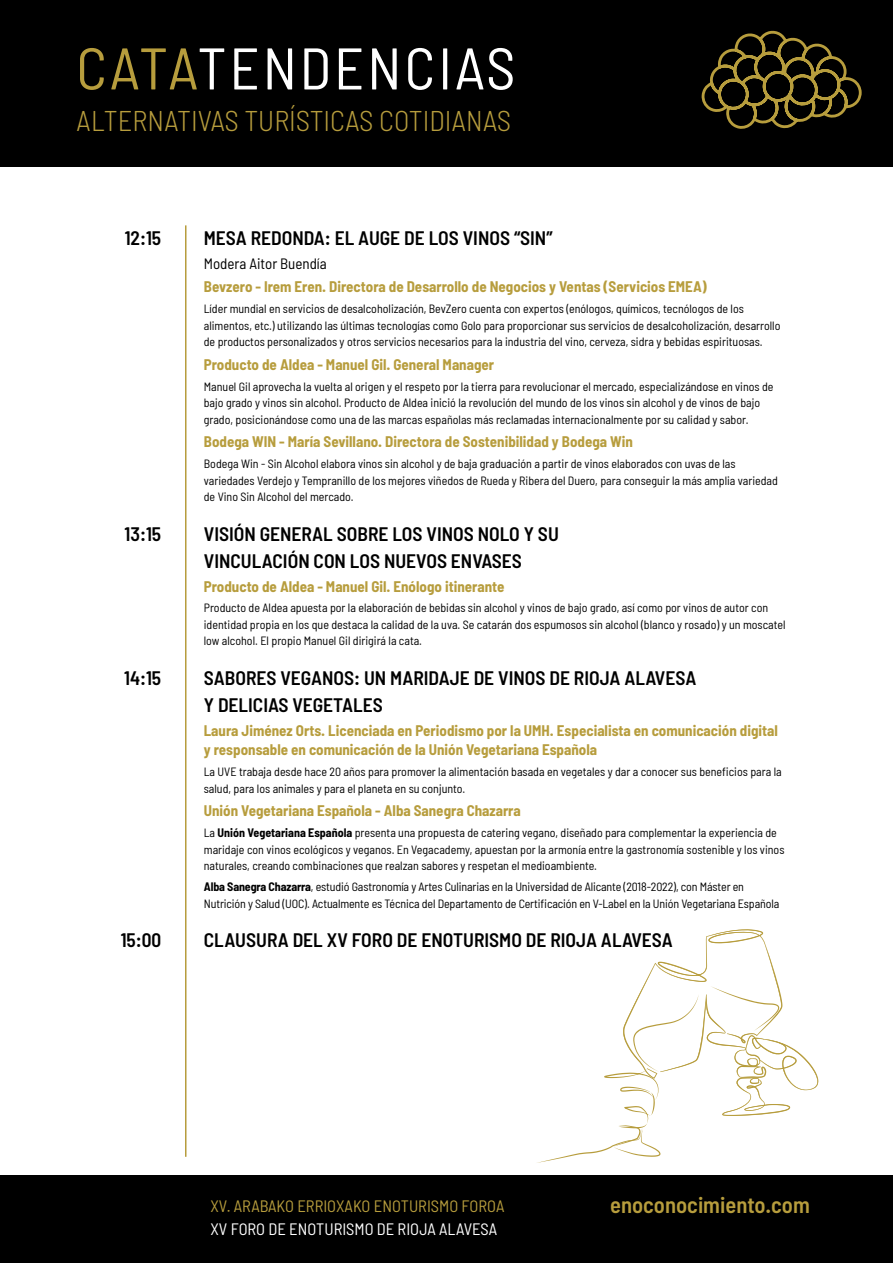
<style>
.page{position:relative;width:893px;height:1263px;background:#fff}
.page>*{position:absolute;margin:0;border:0;box-sizing:border-box;transform-origin:0 0}
.t1{font:semi-condensed 58.65px "Barlow";letter-spacing:.05em;color:#fff}
.t2{font:300 semi-condensed 28.5px "Barlow";color:#b79d3d}
.t3{font:600 semi-condensed 22.5px "Barlow";color:#b79d3d}
.t4{font:600 semi-condensed 19.5px/27px "Barlow";color:#000}
.t5{font:semi-condensed 16.5px "Barlow";color:#b79d3d}
.t6{font:semi-condensed 16.5px "Barlow";color:#fff}
.t7{font:700 semi-condensed 15px/19.5px "Barlow";color:#b79d3d}
.t8{font:semi-condensed 15px "Barlow";color:#000}
.t9{font:semi-condensed 12px/16.5px "Barlow";color:#000}
.s1{color:#b79d3d}
.s2{font-weight:700}
</style>
<div class="page">
<div style="left:0;top:0;width:893px;height:167px;background:#000"></div>
<hr style="left:185px;top:225px;width:1px;height:932px;background:#b79d3d">
<svg style="left:701px;top:30px;width:161px;height:99px"></svg>
<div style="left:0;top:1175px;width:893px;height:88px;background:#000"></div>
<svg style="left:537px;top:929px;width:282px;height:234px"></svg>
<h1 class="t1" style="left:76px;top:26px;width:441px"><span class="s1">CATA</span>TENDENCIAS</h1>
<h2 class="t2" style="left:76px;top:103px;width:436px">ALTERNATIVAS TURÍSTICAS COTIDIANAS</h2>
<h3 class="t4" style="left:125px;top:224px;width:38px">12:15</h3>
<h3 class="t4" style="left:204px;top:224px;width:350px">MESA REDONDA: EL AUGE DE LOS VINOS “SIN”</h3>
<p class="t8" style="left:204px;top:252px;width:124px">Modera Aitor Buendía</p>
<p class="t7" style="left:204px;top:277px;width:504px">Bevzero - Irem Eren. Directora de Desarrollo de Negocios y Ventas (Servicios EMEA)</p>
<p class="t9" style="left:204px;top:300px;width:578px">Líder mundial en servicios de desalcoholización, BevZero cuenta con expertos (enólogos, químicos, tecnólogos de los alimentos, etc.) utilizando las últimas tecnologías como Golo para proporcionar sus servicios de desalcoholización, desarrollo de productos personalizados y otros servicios necesarios para la industria del vino, cerveza, sidra y bebidas espirituosas.</p>
<p class="t7" style="left:204px;top:354px;width:292px">Producto de Aldea - Manuel Gil. General Manager</p>
<p class="t9" style="left:204px;top:377px;width:571px">Manuel Gil aprovecha la vuelta al origen y el respeto por la tierra para revolucionar el mercado, especializándose en vinos de bajo grado y vinos sin alcohol. Producto de Aldea inició la revolución del mundo de los vinos sin alcohol y de vinos de bajo grado, posicionándose como una de las marcas españolas más reclamadas internacionalmente por su calidad y sabor.</p>
<p class="t7" style="left:204px;top:432px;width:431px">Bodega WIN - María Sevillano. Directora de Sostenibilidad y Bodega Win</p>
<p class="t9" style="left:204px;top:455px;width:576px">Bodega Win - Sin Alcohol elabora vinos sin alcohol y de baja graduación a partir de vinos elaborados con uvas de las variedades Verdejo y Tempranillo de los mejores viñedos de Rueda y Ribera del Duero, para conseguir la más amplia variedad de Vino Sin Alcohol del mercado.</p>
<h3 class="t4" style="left:125px;top:520px;width:38px">13:15</h3>
<h3 class="t4" style="left:204px;top:520px;width:357px">VISIÓN GENERAL SOBRE LOS VINOS NOLO Y SU<br>VINCULACIÓN CON LOS NUEVOS ENVASES</h3>
<p class="t7" style="left:204px;top:576px;width:302px">Producto de Aldea - Manuel Gil. Enólogo itinerante</p>
<p class="t9" style="left:204px;top:599px;width:583px">Producto de Aldea apuesta por la elaboración de bebidas sin alcohol y vinos de bajo grado, así como por vinos de autor con identidad propia en los que destaca la calidad de la uva. Se catarán dos espumosos sin alcohol (blanco y rosado) y un moscatel low alcohol. El propio Manuel Gil dirigirá la cata.</p>
<h3 class="t4" style="left:124px;top:664px;width:39px">14:15</h3>
<h3 class="t4" style="left:204px;top:664px;width:494px">SABORES VEGANOS: UN MARIDAJE DE VINOS DE RIOJA ALAVESA<br>Y DELICIAS VEGETALES</h3>
<p class="t7" style="left:204px;top:720px;width:576px">Laura Jiménez Orts. Licenciada en Periodismo por la UMH. Especialista en comunicación digital y responsable en comunicación de la Unión Vegetariana Española</p>
<p class="t9" style="left:204px;top:763px;width:579px">La UVE trabaja desde hace 20 años para promover la alimentación basada en vegetales y dar a conocer sus beneficios para la salud, para los animales y para el planeta en su conjunto.</p>
<p class="t7" style="left:204px;top:801px;width:318px">Unión Vegetariana Española - Alba Sanegra Chazarra</p>
<p class="t9" style="left:204px;top:824px;width:582px">La <span class="s2">Unión Vegetariana Española</span> presenta una propuesta de catering vegano, diseñado para complementar la experiencia de maridaje con vinos ecológicos y veganos. En Vegacademy, apuestan por la armonía entre la gastronomía sostenible y los vinos naturales, creando combinaciones que realzan sabores y respetan el medioambiente.</p>
<p class="t9" style="left:204px;top:877px;width:577px"><span class="s2">Alba Sanegra Chazarra</span>, estudió Gastronomía y Artes Culinarias en la Universidad de Alicante (2018-2022), con Máster en<br>Nutrición y Salud (UOC). Actualmente es Técnica del Departamento de Certificación en V-Label en la Unión Vegetariana Española</p>
<h3 class="t4" style="left:121px;top:926px;width:42px">15:00</h3>
<h3 class="t4" style="left:204px;top:926px;width:471px">CLAUSURA DEL XV FORO DE ENOTURISMO DE RIOJA ALAVESA</h3>
<h3 class="t5" style="left:210px;top:1194px;width:295px">XV. ARABAKO ERRIOXAKO ENOTURISMO FOROA</h3>
<h3 class="t6" style="left:210px;top:1217px;width:288px">XV FORO DE ENOTURISMO DE RIOJA ALAVESA</h3>
<h3 class="t3" style="left:610px;top:1191px;width:201px">enoconocimiento.com</h3>
</div>
